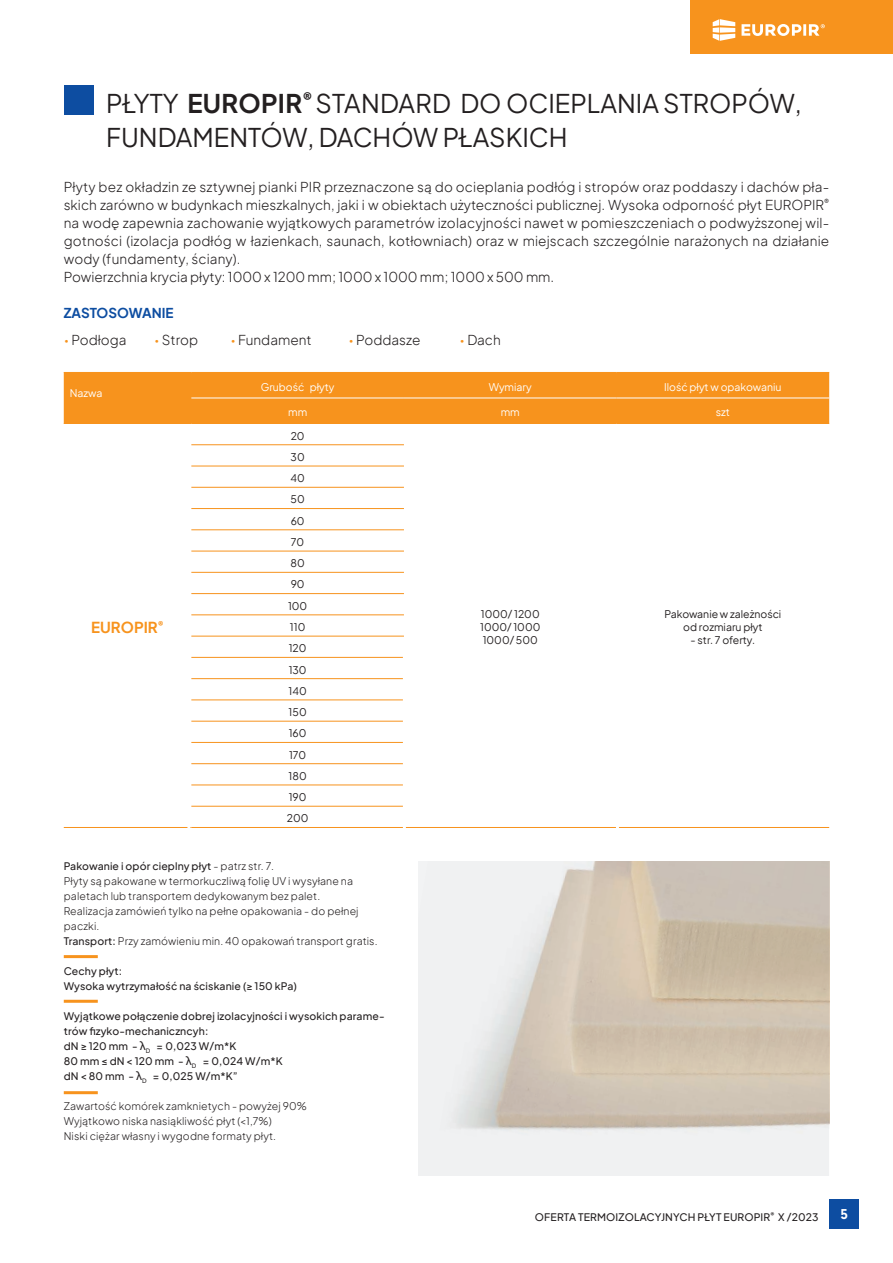
<style>
.page{position:relative;width:893px;height:1263px;background:#fff}
.page>*{position:absolute;margin:0;border:0;box-sizing:border-box;transform-origin:0 0}
.t1{font:25.5px/34.5px "Plus Jakarta Sans";color:#231f20}
.t2{font:700 15px "Plus Jakarta Sans";color:#f7931d}
.t3{font:700 15px "Neuzeit Gro";color:#fff}
.t4{font:300 13.5px/18px "Plus Jakarta Sans";letter-spacing:.01em;color:#231f20}
.t5{font:700 13.5px "Plus Jakarta Sans";color:#0d4da1}
.t6{font:300 10.5px/15px "Plus Jakarta Sans";letter-spacing:.01em;color:#231f20}
.t7{font:500 10.5px/15px "Plus Jakarta Sans";letter-spacing:.01em;color:#231f20}
.t8{font:10.5px/21.3px "Plus Jakarta Sans";color:#231f20;text-align:center}
.t9{font:10.5px "Plus Jakarta Sans";color:#fff}
.s1{font-weight:700}
.s2{font-weight:400;color:#f7931d}
.s3{font-weight:500}
.s4{font-family:"Sofia Pro";font-weight:400;font-size:12px}
</style>
<div class="page">
<div style="left:690px;top:0;width:203px;height:54px;background:#f7931d"></div>
<svg style="left:713px;top:19px;width:22px;height:22px"></svg>
<svg style="left:741px;top:24px;width:84px;height:12px"></svg>
<div style="left:829px;top:1199px;width:30px;height:30px;background:#0d4da1"></div>
<div style="left:64px;top:373px;width:765px;height:50px;background:#f7931d"></div>
<hr style="left:64px;top:372px;width:127px;height:1px;background:#f7931d">
<hr style="left:191px;top:372px;width:213px;height:1px;background:#f7931d">
<hr style="left:404px;top:372px;width:213px;height:1px;background:#f7931d">
<hr style="left:617px;top:372px;width:212px;height:1px;background:#f7931d">
<hr style="left:64px;top:423px;width:127px;height:1px;background:#f7931d">
<hr style="left:191px;top:444px;width:213px;height:1px;background:#f7931d">
<hr style="left:191px;top:466px;width:213px;height:1px;background:#f7931d">
<hr style="left:191px;top:487px;width:213px;height:1px;background:#f7931d">
<hr style="left:191px;top:508px;width:213px;height:1px;background:#f7931d">
<hr style="left:191px;top:529px;width:213px;height:1px;background:#f7931d">
<hr style="left:191px;top:551px;width:213px;height:1px;background:#f7931d">
<hr style="left:191px;top:572px;width:213px;height:1px;background:#f7931d">
<hr style="left:191px;top:593px;width:213px;height:1px;background:#f7931d">
<hr style="left:191px;top:614px;width:213px;height:1px;background:#f7931d">
<hr style="left:191px;top:636px;width:213px;height:1px;background:#f7931d">
<hr style="left:191px;top:657px;width:213px;height:1px;background:#f7931d">
<hr style="left:191px;top:678px;width:213px;height:1px;background:#f7931d">
<hr style="left:191px;top:699px;width:213px;height:1px;background:#f7931d">
<hr style="left:191px;top:721px;width:213px;height:1px;background:#f7931d">
<hr style="left:191px;top:742px;width:213px;height:1px;background:#f7931d">
<hr style="left:191px;top:763px;width:213px;height:1px;background:#f7931d">
<hr style="left:191px;top:784px;width:213px;height:1px;background:#f7931d">
<hr style="left:191px;top:806px;width:213px;height:1px;background:#f7931d">
<hr style="left:64px;top:827px;width:127px;height:1px;background:#f7931d">
<hr style="left:191px;top:827px;width:213px;height:1px;background:#f7931d">
<hr style="left:404px;top:827px;width:213px;height:1px;background:#f7931d">
<hr style="left:617px;top:827px;width:212px;height:1px;background:#f7931d">
<hr style="left:191px;top:398px;width:213px;height:1px;background:#fff">
<hr style="left:404px;top:398px;width:213px;height:1px;background:#fff">
<hr style="left:617px;top:398px;width:212px;height:1px;background:#fff">
<hr style="left:191px;top:423px;width:213px;height:1px;background:#f7931d">
<hr style="left:404px;top:423px;width:213px;height:1px;background:#f7931d">
<hr style="left:617px;top:423px;width:212px;height:1px;background:#f7931d">
<hr style="left:187px;top:649px;width:3px;height:199px;background:#fff">
<hr style="left:403px;top:645px;width:3px;height:199px;background:#fff">
<hr style="left:616px;top:641px;width:3px;height:199px;background:#fff">
<div style="left:64px;top:85px;width:30px;height:30px;background:#0d4da1"></div>
<hr style="left:64px;top:955px;width:34px;height:3px;background:#f7931d">
<hr style="left:64px;top:1000px;width:34px;height:3px;background:#f7931d">
<hr style="left:64px;top:1091px;width:34px;height:3px;background:#f7931d">
<h1 class="t1" style="left:106px;top:84px;width:697px">PŁYTY <span class="s1">EUROPIR</span><sup>®</sup> STANDARD DO OCIEPLANIA STROPÓW,<br>FUNDAMENTÓW, DACHÓW PŁASKICH</h1>
<p class="t4" style="left:64px;top:177px;width:767px">Płyty bez okładzin ze sztywnej pianki PIR przeznaczone są do ocieplania podłóg i stropów oraz poddaszy i dachów pła&shy;skich zarówno w budynkach mieszkalnych, jaki i w obiektach użyteczności publicznej. Wysoka odporność płyt EUROPIR<sup>® </sup>na wodę zapewnia zachowanie wyjątkowych parametrów izolacyjności nawet w pomieszczeniach o podwyższonej wil&shy;gotności (izolacja podłóg w łazienkach, saunach, kotłowniach) oraz w miejscach szczególnie narażonych na działanie wody (fundamenty, ściany).<br>Powierzchnia krycia płyty: 1000 x 1200 mm; 1000 x 1000 mm; 1000 x 500 mm.</p>
<p class="t5" style="left:64px;top:301px;width:111px">ZASTOSOWANIE</p>
<p class="t4" style="left:64px;top:330px;width:64px"><span class="s2">•</span> Podłoga</p>
<p class="t4" style="left:154px;top:330px;width:46px"><span class="s2">•</span> Strop</p>
<p class="t4" style="left:230px;top:330px;width:83px"><span class="s2">•</span> Fundament</p>
<p class="t4" style="left:348px;top:330px;width:74px"><span class="s2">•</span> Poddasze</p>
<p class="t4" style="left:459px;top:330px;width:43px"><span class="s2">•</span> Dach</p>
<p class="t9" style="left:70px;top:385px;width:34px">Nazwa</p>
<p class="t2" style="left:91px;top:615px;width:74px">EUROPIR<sup>®</sup></p>
<p class="t9" style="left:261px;top:378px;width:75px">Grubość płyty</p>
<p class="t9" style="left:489px;top:378px;width:44px">Wymiary</p>
<p class="t9" style="left:664px;top:378px;width:119px">Ilość płyt w opakowaniu</p>
<p class="t9" style="left:288px;top:404px;width:21px">mm</p>
<p class="t9" style="left:501px;top:404px;width:21px">mm</p>
<p class="t9" style="left:716px;top:404px;width:16px">szt</p>
<p class="t8" style="left:291px;top:424px;width:15px">20</p>
<p class="t8" style="left:287px;top:446px;width:23px">30<br>40<br>50<br>60<br>70<br>80<br>90<br>100<br>110<br>120<br>130<br>140<br>150<br>160<br>170<br>180<br>190<br>200</p>
<p class="t8" style="left:480px;top:607px;width:62px;line-height:12.6px;text-align:justify">1000/ 1200<br>1000/ 1000<br>1000/ 500</p>
<p class="t8" style="left:664px;top:607px;width:118px;line-height:12.6px">Pakowanie w zależności od rozmiaru płyt</p>
<p class="t8" style="left:691px;top:628px;width:66px">- str. 7 oferty.</p>
<p class="t6" style="left:64px;top:858px;width:315px"><span class="s3">Pakowanie i opór cieplny płyt</span> - patrz str. 7.<br>Płyty są pakowane w termorkuczliwą folię UV i wysyłane na paletach lub transportem dedykowanym bez palet.<br>Realizacja zamówień tylko na pełne opakowania - do pełnej paczki.<br><span class="s3">Transport:</span> Przy zamówieniu min. 40 opakowań transport gratis.</p>
<p class="t7" style="left:64px;top:963px;width:235px">Cechy płyt:<br>Wysoka wytrzymałość na ściskanie (≥ 150 kPa)</p>
<p class="t7" style="left:64px;top:1008px;width:322px">Wyjątkowe połączenie dobrej izolacyjności i wysokich parame&shy;trów fizyko-mechaniczncyh:<br>dN ≥ 120 mm - <span class="s4">λ</span><sub>D</sub> = 0,023 W/m*K<br>80 mm ≤ dN &lt; 120 mm - <span class="s4">λ</span><sub>D</sub> = 0,024 W/m*K<br>dN &lt; 80 mm - <span class="s4">λ</span><sub>D</sub> = 0,025 W/m*K”</p>
<p class="t6" style="left:64px;top:1098px;width:245px">Zawartość komórek zamknietych - powyżej 90%<br>Wyjątkowo niska nasiąkliwość płyt (&lt;1,7%)<br>Niski ciężar własny i wygodne formaty płyt.</p>
<p class="t7" style="left:535px;top:1209px;width:285px">OFERTA TERMOIZOLACYJNYCH PŁYT EUROPIR<sup>®</sup> X /2023</p>
<p class="t3" style="left:840px;top:1206px;width:9px">5</p>
</div>
